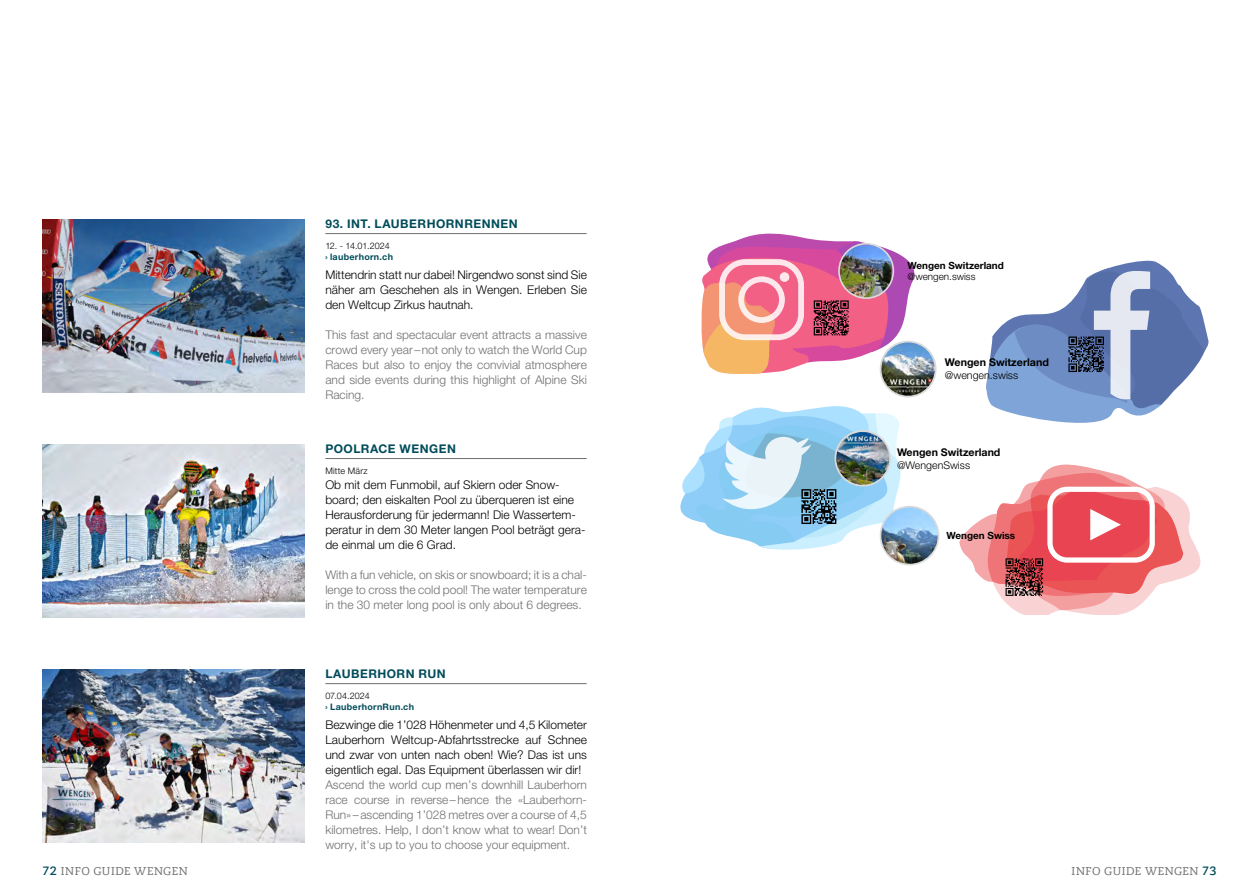
<style>
.page{position:relative;width:1259px;height:893px;background:#fff}
.page>*{position:absolute;margin:0;border:0;box-sizing:border-box;transform-origin:0 0}
.t1{font:300 12px/15px "Helvetica Neue LT Std";color:#706f6f;text-align:justify}
.t2{font:300 12px/15px "Helvetica Neue LT Std";color:#000;text-align:justify}
.t3{font:700 12px "Helvetica Neue LT Std";letter-spacing:.04em;color:#014c5a}
.t4{font:11.25px "Caecilia Com 55 Roman";letter-spacing:.045em;color:#706f6f}
.t5{font:700 10.65px "Helvetica Neue LT Std";color:#000}
.t6{font:300 10.65px "Helvetica Neue LT Std";color:#000}
.t7{font:700 9.9px "Helvetica Neue LT Std";color:#000}
.t8{font:300 9.9px "Helvetica Neue LT Std";color:#000}
.t9{font:700 9px "Helvetica Neue LT Std";letter-spacing:.03em;color:#014c5a}
.t10{font:300 9px "Helvetica Neue LT Std";letter-spacing:.01em;color:#000}
.t11{font:300 9px "Helvetica Neue LT Std";letter-spacing:-.02em;color:#000}
.s1{font-family:"Caecilia Com 75";font-weight:700;font-size:12px;color:#014c5a}
</style>
<div class="page">
<img style="left:880px;top:342px;width:55px;height:55px;border-radius:28px">
<div style="left:879px;top:341px;width:57px;height:56px;border:2px solid #dadada;border-radius:50%"></div>
<svg style="left:986px;top:260px;width:223px;height:163px"></svg>
<svg style="left:701px;top:233px;width:226px;height:143px"></svg>
<svg style="left:680px;top:406px;width:224px;height:145px"></svg>
<img style="left:880px;top:507px;width:58px;height:58px;border-radius:29px">
<div style="left:879px;top:506px;width:60px;height:59px;border:2px solid #dadada;border-radius:50%"></div>
<svg style="left:959px;top:464px;width:242px;height:151px"></svg>
<hr style="left:325px;top:233px;width:262px;height:1px;background:#706f6f">
<hr style="left:325px;top:683px;width:262px;height:1px;background:#706f6f">
<img style="left:43px;top:444px;width:261px;height:174px">
<img style="left:43px;top:219px;width:261px;height:174px">
<img style="left:43px;top:669px;width:261px;height:174px">
<hr style="left:325px;top:458px;width:262px;height:1px;background:#706f6f">
<p class="t3" style="left:325px;top:216px;width:194px">93. INT. LAUBERHORNRENNEN</p>
<p class="t11" style="left:325px;top:240px;width:66px">12. - 14.01.2024</p>
<p class="t9" style="left:325px;top:251px;width:69px">› lauberhorn.ch</p>
<p class="t2" style="left:325px;top:267px;width:263px">Mittendrin statt nur dabei! Nirgendwo sonst sind Sie näher am Geschehen als in Wengen. Erleben Sie den Weltcup Zirkus hautnah.</p>
<p class="t1" style="left:325px;top:327px;width:263px">This fast and spectacular event attracts a massive crowd every year–not only to watch the World Cup Races but also to enjoy the convivial atmosphere and side events during this highlight of Alpine Ski Racing.</p>
<p class="t3" style="left:325px;top:441px;width:132px">POOLRACE WENGEN</p>
<p class="t10" style="left:325px;top:465px;width:44px">Mitte März</p>
<p class="t2" style="left:325px;top:477px;width:262px;text-align:left">Ob mit dem Funmobil, auf Skiern oder Snow&shy;board; den eiskalten Pool zu überqueren ist eine Herausforderung für jedermann! Die Wassertem&shy;peratur in dem 30 Meter langen Pool beträgt gera&shy;de einmal um die 6 Grad.</p>
<p class="t1" style="left:325px;top:567px;width:263px">With a fun vehicle, on skis or snowboard; it is a chal&shy;lenge to cross the cold pool! The water temperature in the 30 meter long pool is only about 6 degrees.</p>
<p class="t3" style="left:325px;top:666px;width:122px">LAUBERHORN RUN</p>
<p class="t10" style="left:325px;top:690px;width:46px">07.04.2024</p>
<p class="t9" style="left:325px;top:701px;width:90px">› LauberhornRun.ch</p>
<p class="t2" style="left:325px;top:717px;width:263px">Bezwinge die 1’028 Höhenmeter und 4,5 Kilometer Lauberhorn Weltcup-Abfahrtsstrecke auf Schnee und zwar von unten nach oben! Wie? Das ist uns eigentlich egal. Das Equipment überlassen wir dir!</p>
<p class="t1" style="left:325px;top:777px;width:263px">Ascend the world cup men’s downhill Lauberhorn race course in reverse–hence the «Lauberhorn-Run»–ascending 1’028 metres over a course of 4,5 kilometres. Help, I don’t know what to wear! Don’t worry, it's up to you to choose your equipment.</p>
<p class="t7" style="left:907px;top:259px;width:98px">Wengen Switzerland</p>
<p class="t8" style="left:907px;top:271px;width:69px">@wengen.swiss</p>
<p class="t5" style="left:945px;top:356px;width:106px">Wengen Switzerland</p>
<p class="t6" style="left:945px;top:369px;width:75px">@wengen.swiss</p>
<p class="t5" style="left:897px;top:445px;width:105px">Wengen Switzerland</p>
<p class="t6" style="left:897px;top:458px;width:75px">@WengenSwiss</p>
<p class="t7" style="left:946px;top:529px;width:70px">Wengen Swiss</p>
<p class="t4" style="left:43px;top:864px;width:147px"><span class="s1">72</span> INFO GUIDE WENGEN</p>
<p class="t4" style="left:1071px;top:864px;width:146px">INFO GUIDE WENGEN <span class="s1">73</span></p>
</div>
